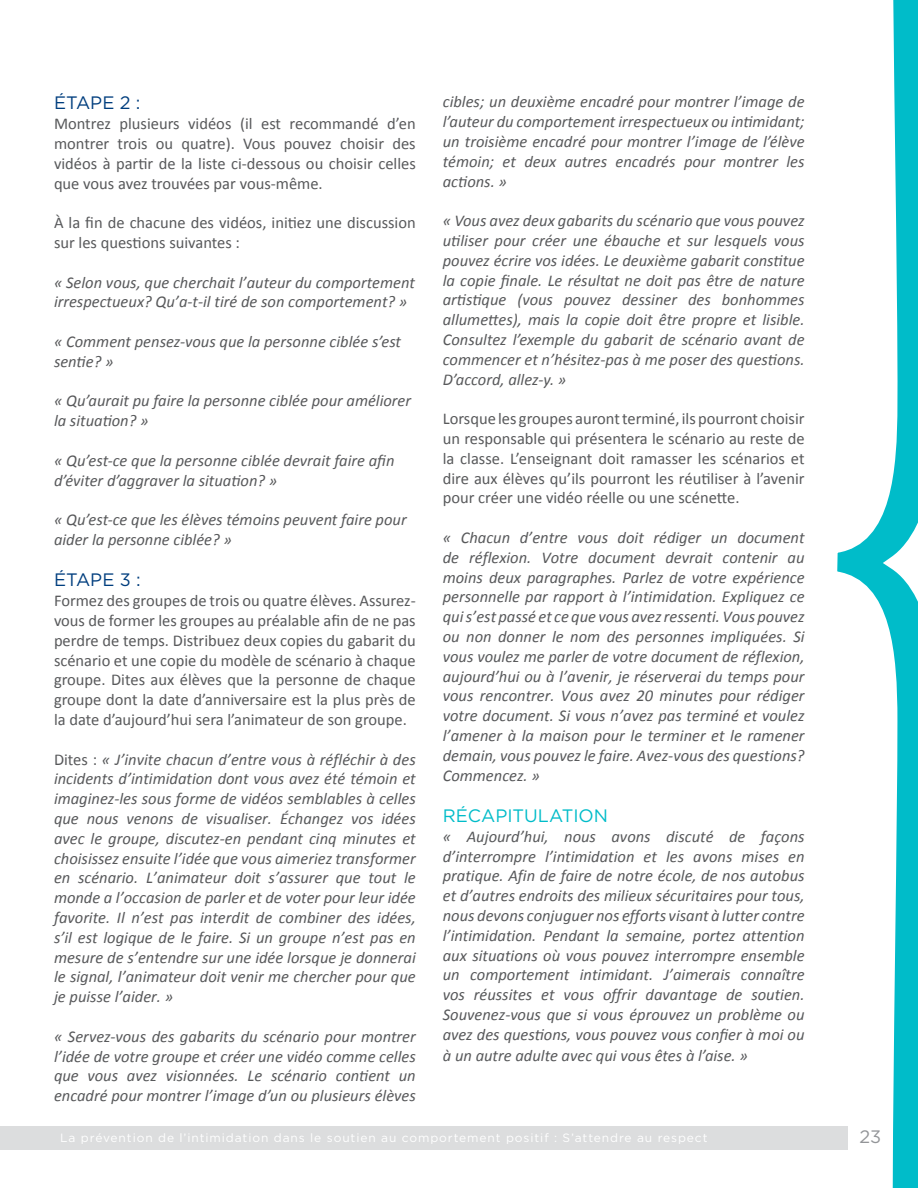
<style>
.page{position:relative;width:918px;height:1188px;background:#fff}
.page>*{position:absolute;margin:0;border:0;box-sizing:border-box;transform-origin:0 0}
.t1{font:18px "Gotham";color:#003e7e}
.t2{font:18px "Gotham";color:#00bcc9}
.t3{font:18px "Gotham";color:#939598}
.t4{font:italic 16.5px/19.8px "Calibri";color:#58595b;text-align:justify}
.t5{font:16.5px/19.8px "Calibri";color:#58595b;text-align:justify}
.t6{font:12px "Gotham";letter-spacing:.075em;color:#fff}
.s1{font-style:normal}
</style>
<div class="page">
<div style="left:0;top:1127px;width:848px;height:23px;background:#dcddde"></div>
<svg style="left:815px;top:0;width:103px;height:1188px"></svg>
<p class="t1" style="left:54px;top:92px;width:88px">Étape 2 :</p>
<p class="t5" style="left:54px;top:113px;width:363px">Montrez plusieurs vidéos (il est recommandé d’en montrer trois ou quatre). Vous pouvez choisir des vidéos à partir de la liste ci-dessous ou choisir celles que vous avez trouvées par vous-même.</p>
<p class="t5" style="left:54px;top:212px;width:363px">À la fin de chacune des vidéos, initiez une discussion sur les questions suivantes :</p>
<p class="t4" style="left:54px;top:271px;width:363px">« Selon vous, que cherchait l’auteur du comportement irrespectueux? Qu’a-t-il tiré de son comportement? »</p>
<p class="t4" style="left:54px;top:331px;width:349px">« Comment pensez-vous que la personne ciblée s’est sentie? »</p>
<p class="t4" style="left:54px;top:390px;width:359px">« Qu’aurait pu faire la personne ciblée pour améliorer la situation? »</p>
<p class="t4" style="left:54px;top:450px;width:342px">« Qu’est-ce que la personne ciblée devrait faire afin d’éviter d’aggraver la situation? »</p>
<p class="t4" style="left:54px;top:509px;width:354px">« Qu’est-ce que les élèves témoins peuvent faire pour aider la personne ciblée? »</p>
<p class="t1" style="left:54px;top:569px;width:88px">Étape 3 :</p>
<p class="t5" style="left:54px;top:590px;width:363px">Formez des groupes de trois ou quatre élèves. Assurez&shy;vous de former les groupes au préalable afin de ne pas perdre de temps. Distribuez deux copies du gabarit du scénario et une copie du modèle de scénario à chaque groupe. Dites aux élèves que la personne de chaque groupe dont la date d’anniversaire est la plus près de la date d’aujourd’hui sera l’animateur de son groupe.</p>
<p class="t4" style="left:54px;top:748px;width:363px"><span class="s1">Dites :</span> « J’invite chacun d’entre vous à réfléchir à des incidents d’intimidation dont vous avez été témoin et imaginez-les sous forme de vidéos semblables à celles que nous venons de visualiser. Échangez vos idées avec le groupe, discutez-en pendant cinq minutes et choisissez ensuite l’idée que vous aimeriez transformer en scénario. L’animateur doit s’assurer que tout le monde a l’occasion de parler et de voter pour leur idée favorite. Il n’est pas interdit de combiner des idées, s’il est logique de le faire. Si un groupe n’est pas en mesure de s’entendre sur une idée lorsque je donnerai le signal, l’animateur doit venir me chercher pour que je puisse l’aider. »</p>
<p class="t4" style="left:54px;top:1026px;width:363px">« Servez-vous des gabarits du scénario pour montrer l’idée de votre groupe et créer une vidéo comme celles que vous avez visionnées. Le scénario contient un encadré pour montrer l’image d’un ou plusieurs élèves</p>
<p class="t4" style="left:443px;top:91px;width:363px">cibles; un deuxième encadré pour montrer l’image de l’auteur du comportement irrespectueux ou intimidant; un troisième encadré pour montrer l’image de l’élève témoin; et deux autres encadrés pour montrer les actions. »</p>
<p class="t4" style="left:443px;top:210px;width:363px">« Vous avez deux gabarits du scénario que vous pouvez utiliser pour créer une ébauche et sur lesquels vous pouvez écrire vos idées. Le deuxième gabarit constitue la copie finale. Le résultat ne doit pas être de nature artistique (vous pouvez dessiner des bonhommes allumettes), mais la copie doit être propre et lisible.<br>Consultez l’exemple du gabarit de scénario avant de commencer et n’hésitez-pas à me poser des questions.<br>D’accord, allez-y. »</p>
<p class="t5" style="left:443px;top:408px;width:363px">Lorsque les groupes auront terminé, ils pourront choisir un responsable qui présentera le scénario au reste de la classe. L’enseignant doit ramasser les scénarios et dire aux élèves qu’ils pourront les réutiliser à l’avenir pour créer une vidéo réelle ou une scénette.</p>
<p class="t4" style="left:443px;top:527px;width:363px">« Chacun d’entre vous doit rédiger un document de réflexion. Votre document devrait contenir au moins deux paragraphes. Parlez de votre expérience personnelle par rapport à l’intimidation. Expliquez ce qui s’est passé et ce que vous avez ressenti. Vous pouvez ou non donner le nom des personnes impliquées. Si vous voulez me parler de votre document de réflexion, aujourd’hui ou à l’avenir, je réserverai du temps pour vous rencontrer. Vous avez 20 minutes pour rédiger votre document. Si vous n’avez pas terminé et voulez l’amener à la maison pour le terminer et le ramener demain, vous pouvez le faire. Avez-vous des questions?<br>Commencez. »</p>
<p class="t2" style="left:443px;top:804px;width:167px">Récapitulation</p>
<p class="t4" style="left:443px;top:826px;width:363px">« Aujourd’hui, nous avons discuté de façons d’interrompre l’intimidation et les avons mises en pratique. Afin de faire de notre école, de nos autobus et d’autres endroits des milieux sécuritaires pour tous, nous devons conjuguer nos efforts visant à lutter contre l’intimidation. Pendant la semaine, portez attention aux situations où vous pouvez interrompre ensemble un comportement intimidant. J’aimerais connaître vos réussites et vous offrir davantage de soutien.<br>Souvenez-vous que si vous éprouvez un problème ou avez des questions, vous pouvez vous confier à moi ou</p>
<p class="t4" style="left:443px;top:1045px;width:307px">à un autre adulte avec qui vous êtes à l’aise. »</p>
<p class="t6" style="left:60px;top:1130px;width:649px">La prévention de l’intimidation dans le soutien au comportement positif : S’attendre au respect</p>
<p class="t3" style="left:859px;top:1125px;width:23px">23</p>
</div>
